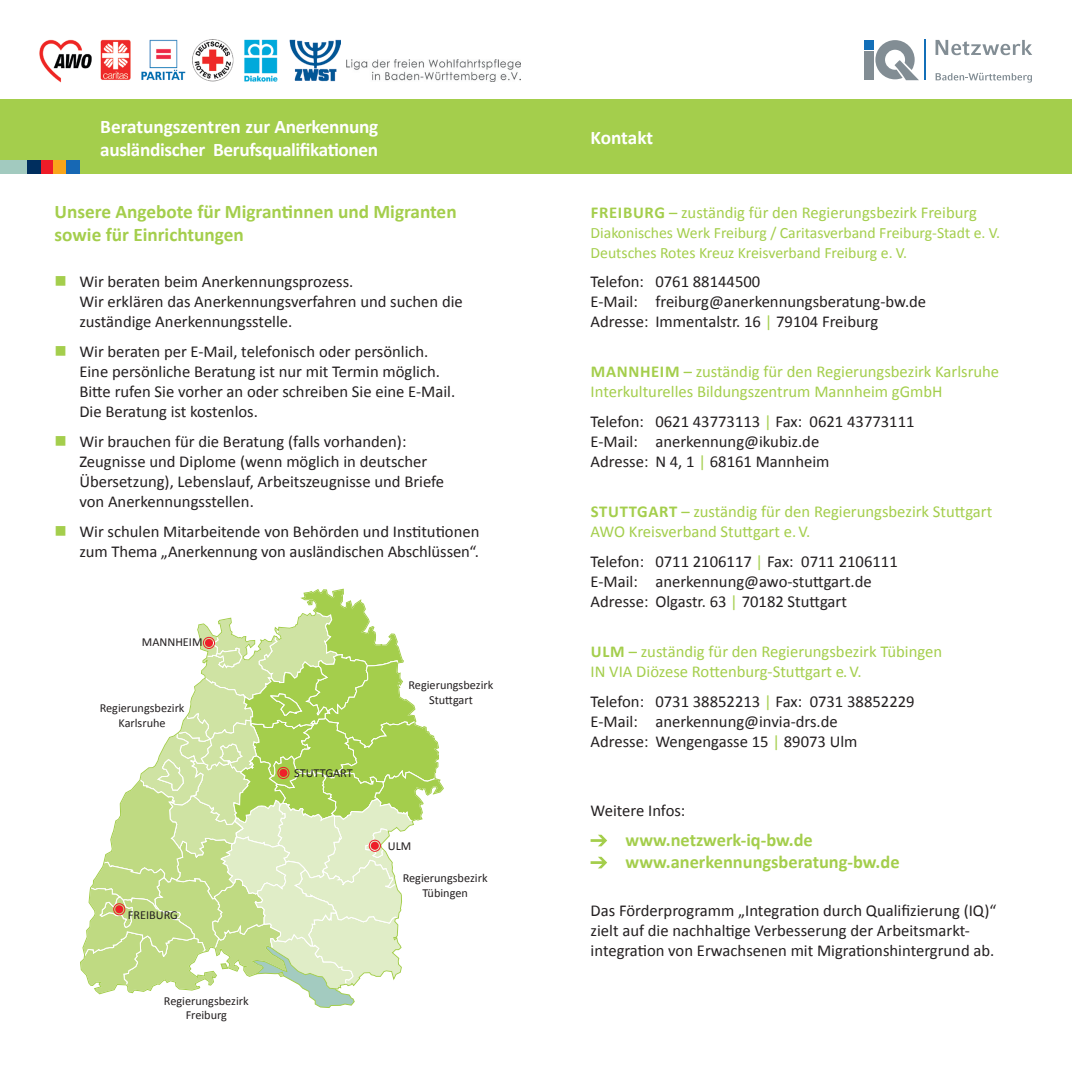
<style>
.page{position:relative;width:1072px;height:1072px;background:#fff}
.page>*{position:absolute;margin:0;border:0;box-sizing:border-box;transform-origin:0 0}
.t1{font:700 19.25px/23.1px "Calibri";letter-spacing:-.02em;color:#fff}
.t2{font:700 19.25px/23.1px "Calibri";color:#a4ce4c}
.t3{font:700 18.38px/22.1px "Calibri";color:#a4ce4c}
.t4{font:16.62px/19.9px "Calibri";color:#231f20}
.t5{font:16.62px/19.9px "Calibri";color:#a4ce4c}
.t6{font:15.75px/19.9px "Calibri";color:#a4ce4c}
.t7{font:12.25px/14.7px "Calibri";color:#231f20;text-align:center}
.s1{font-weight:700}
.s2{color:#a4ce4c}
</style>
<div class="page">
<div style="left:0;top:100px;width:1071px;height:74px;background:#a4ce4c"></div>
<div style="left:41px;top:161px;width:13px;height:13px;background:#ee1c28"></div>
<div style="left:0;top:161px;width:28px;height:13px;background:#a2cabf"></div>
<div style="left:54px;top:161px;width:13px;height:13px;background:#f9a51b"></div>
<div style="left:67px;top:161px;width:13px;height:13px;background:#1768b4"></div>
<div style="left:28px;top:161px;width:13px;height:13px;background:#002e5e"></div>
<div style="left:864px;top:51px;width:10px;height:28px;background:#828d94"></div>
<div style="left:864px;top:40px;width:10px;height:10px;background:#136fb8"></div>
<svg style="left:875px;top:40px;width:44px;height:40px"></svg>
<hr style="left:924px;top:40px;width:2px;height:40px;background:#136fb8">
<svg style="left:935px;top:73px;width:97px;height:10px"></svg>
<svg style="left:935px;top:40px;width:97px;height:15px"></svg>
<img style="left:40px;top:40px;width:300px;height:43px">
<svg style="left:590px;top:834px;width:17px;height:12px"></svg>
<svg style="left:590px;top:856px;width:17px;height:12px"></svg>
<svg style="left:80px;top:588px;width:364px;height:419px"></svg>
<div style="left:205px;top:639px;width:8px;height:8px;background:#ee1e29;border-radius:50%"></div>
<div style="left:203px;top:637px;width:12px;height:12px;border:1px solid #ee1e29;border-radius:50%"></div>
<div style="left:371px;top:841px;width:8px;height:8px;background:#ee1e29;border-radius:50%"></div>
<div style="left:369px;top:839px;width:12px;height:12px;border:1px solid #ee1e29;border-radius:50%"></div>
<div style="left:279px;top:769px;width:8px;height:8px;background:#ee1e29;border-radius:50%"></div>
<div style="left:277px;top:767px;width:12px;height:12px;border:1px solid #ee1e29;border-radius:50%"></div>
<div style="left:115px;top:905px;width:8px;height:8px;background:#ee1e29;border-radius:50%"></div>
<div style="left:113px;top:903px;width:12px;height:12px;border:1px solid #ee1e29;border-radius:50%"></div>
<img style="left:346px;top:59px;width:174px;height:23px">
<p class="t1" style="left:100px;top:115px;width:279px">Beratungszentren zur Anerkennung ausländischer Berufsqualifikationen</p>
<p class="t2" style="left:55px;top:200px;width:403px">Unsere Angebote für Migrantinnen und Migranten sowie für Einrichtungen</p>
<p class="t4" style="left:79px;top:272px;width:385px">Wir beraten beim Anerkennungsprozess.<br>Wir erklären das Anerkennungsverfahren und suchen die zuständige Anerkennungsstelle.</p>
<p class="t4" style="left:79px;top:342px;width:377px">Wir beraten per E-Mail, telefonisch oder persönlich.<br>Eine persönliche Beratung ist nur mit Termin möglich.<br>Bitte rufen Sie vorher an oder schreiben Sie eine E-Mail.<br>Die Beratung ist kostenlos.</p>
<p class="t4" style="left:79px;top:432px;width:366px">Wir brauchen für die Beratung (falls vorhanden):<br>Zeugnisse und Diplome (wenn möglich in deutscher Übersetzung), Lebenslauf, Arbeitszeugnisse und Briefe von Anerkennungsstellen.</p>
<p class="t4" style="left:79px;top:521px;width:401px">Wir schulen Mitarbeitende von Behörden und Institutionen zum Thema „Anerkennung von ausländischen Abschlüssen“.</p>
<p class="t7" style="left:142px;top:634px;width:62px">MANNHEIM</p>
<p class="t7" style="left:100px;top:700px;width:86px">Regierungsbezirk<br>Karlsruhe</p>
<p class="t7" style="left:128px;top:907px;width:52px">FREIBURG</p>
<p class="t7" style="left:164px;top:993px;width:86px">Regierungsbezirk<br>Freiburg</p>
<p class="t7" style="left:294px;top:765px;width:60px">STUTTGART</p>
<p class="t7" style="left:408px;top:678px;width:86px">Regierungsbezirk<br>Stuttgart</p>
<p class="t7" style="left:388px;top:838px;width:25px">ULM</p>
<p class="t7" style="left:403px;top:870px;width:86px">Regierungsbezirk<br>Tübingen</p>
<p class="t1" style="left:590px;top:126px;width:64px">Kontakt</p>
<p class="t5" style="left:591px;top:202px;width:387px"><span class="s1">Freibu rg</span> – zuständig für den Regierungsbezirk Freiburg</p>
<p class="t6" style="left:590px;top:222px;width:411px">Diakonisches Werk Freiburg / Caritasverband Freiburg-Stadt e. V.<br>Deutsches Rotes Kreuz Kreisverband Freiburg e. V.</p>
<p class="t4" style="left:590px;top:272px;width:337px">Telefon: 0761 88144500<br>E-Mail: freiburg@anerkennungsberatung-bw.de<br>Adresse: Immentalstr. 16 <span class="s2">|</span> 79104 Freiburg</p>
<p class="t5" style="left:590px;top:362px;width:410px"><span class="s1">Mannheim</span> – zuständig für den Regierungsbezirk Karlsruhe<br>Interkulturelles Bildungszentrum Mannheim gGmbH</p>
<p class="t4" style="left:590px;top:412px;width:325px">Telefon: 0621 43773113 <span class="s2">|</span> Fax: 0621 43773111<br>E-Mail: anerkennung@ikubiz.de<br>Adresse: N 4, 1 <span class="s2">|</span> 68161 Mannheim</p>
<p class="t5" style="left:590px;top:501px;width:403px"><span class="s1">Stuttgart</span> – zuständig für den Regierungsbezirk Stuttgart<br>AWO Kreisverband Stuttgart e. V.</p>
<p class="t4" style="left:590px;top:551px;width:309px">Telefon: 0711 2106117 <span class="s2">|</span> Fax: 0711 2106111<br>E-Mail: anerkennung@awo-stuttgart.de<br>Adresse: Olgastr. 63 <span class="s2">|</span> 70182 Stuttgart</p>
<p class="t5" style="left:590px;top:641px;width:353px"><span class="s1">Ulm</span> – zuständig für den Regierungsbezirk Tübingen<br>IN VIA Diözese Rottenburg-Stuttgart e. V.</p>
<p class="t4" style="left:590px;top:691px;width:325px">Telefon: 0731 38852213 <span class="s2">|</span> Fax: 0731 38852229<br>E-Mail: anerkennung@invia-drs.de<br>Adresse: Wengengasse 15 <span class="s2">|</span> 89073 Ulm</p>
<p class="t4" style="left:590px;top:801px;width:96px">Weitere Infos:</p>
<p class="t3" style="left:625px;top:829px;width:275px">www.netzwerk-iq-bw.de www.anerkennungsberatung-bw.de</p>
<p class="t4" style="left:590px;top:900px;width:407px">Das Förderprogramm „Integration durch Qualifizierung (IQ)“ zielt auf die nachhaltige Verbesserung der Arbeitsmarkt&shy;integration von Erwachsenen mit Migrationshintergrund ab.</p>
</div>
